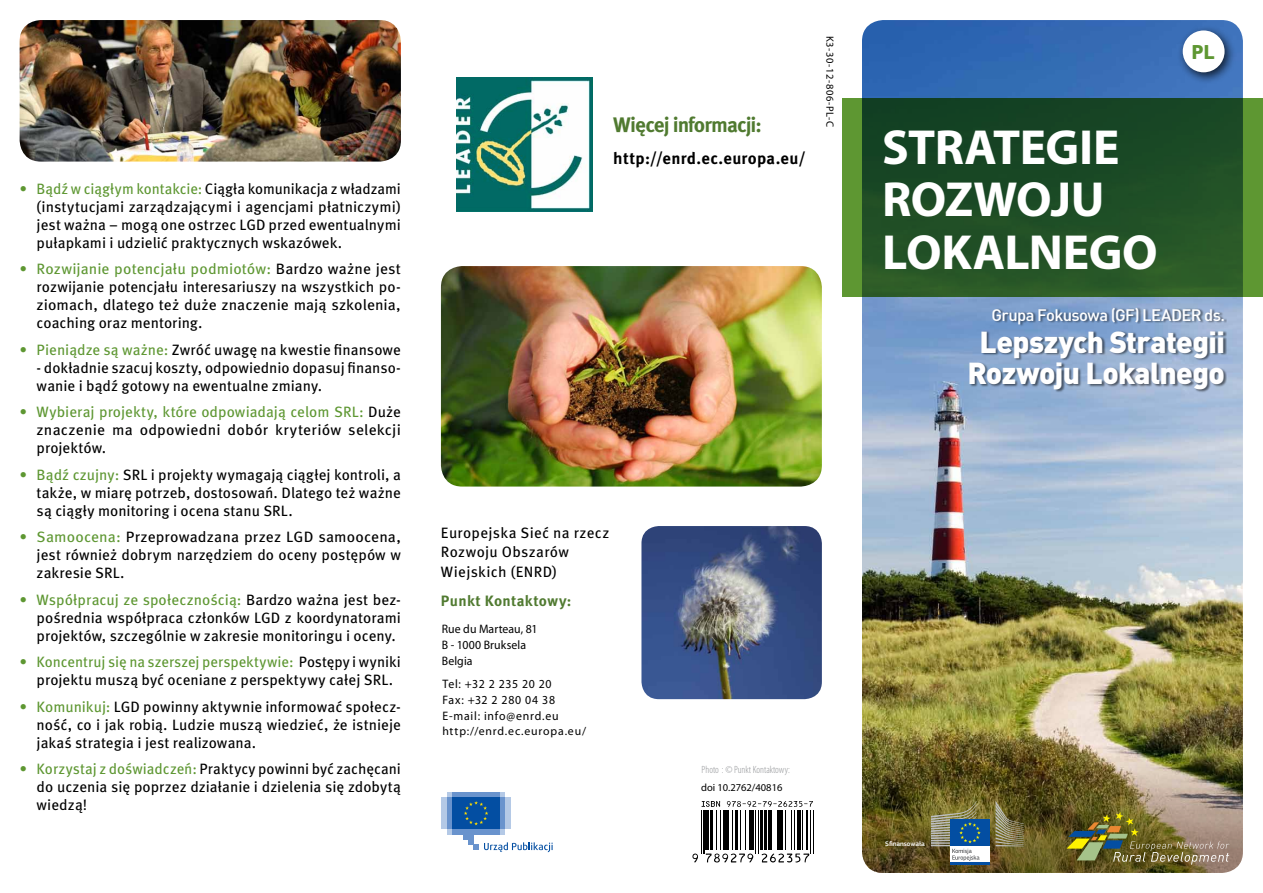
<style>
.page{position:relative;width:1263px;height:893px;background:#fff}
.page>*{position:absolute;margin:0;border:0;box-sizing:border-box;transform-origin:0 0}
.t1{font:700 49.5px/52.8px "Myriad Pro";letter-spacing:-.015em;color:#fff}
.t2{font:900 30px/31.5px "DIN";letter-spacing:-.02em;color:#fff;text-align:center}
.t3{font:700 21px "Meta Pro";letter-spacing:-.05em;color:#507a30}
.t4{font:700 21px "PF Square Sans Pro";color:#5e9732}
.t5{font:500 16.5px "DIN";letter-spacing:-.035em;color:#fff}
.t6{font:700 16.5px "Meta Pro";letter-spacing:.02em;color:#000}
.t7{font:15px/18px "Meta Pro";letter-spacing:.005em;color:#000;text-align:justify}
.t8{font:700 15px "Meta Pro";letter-spacing:.02em;color:#507a30}
.t9{font:12.3px/15.8px "Myriad Pro";letter-spacing:.065em;color:#000;scale:.96 1}
.t10{font:12.3px/15.8px "Myriad Pro";letter-spacing:.01em;color:#000;scale:.96 1}
.t11{font:11.85px "Myriad Pro";letter-spacing:.07em;color:#000}
.t12{font:300 condensed 10.5px "Myriad Pro";color:#939598}
.t13{font:10.5px "Myriad Pro";letter-spacing:.06em;color:#000}
.t14{font:10.5px "Myriad Pro";color:#000}
.t15{font:500 6.9px "PF Square Sans Pro";color:#fff}
.s1{color:#5e9732}
</style>
<div class="page">
<img style="left:862px;top:20px;width:381px;height:733px">
<img style="left:441px;top:266px;width:381px;height:221px">
<svg style="left:842px;top:98px;width:421px;height:199px;background:#245426"></svg>
<img style="left:862px;top:753px;width:381px;height:120px">
<img style="left:641px;top:526px;width:181px;height:173px">
<img style="left:457px;top:78px;width:135px;height:133px">
<img style="left:20px;top:20px;width:381px;height:142px">
<div style="left:969px;top:307px;width:258px;height:86px;background:#000;opacity:.52"></div>
<img style="left:1066px;top:812px;width:163px;height:53px">
<div style="left:950px;top:845px;width:40px;height:18px;background:#fff"></div>
<div style="left:950px;top:820px;width:40px;height:26px;background:#034ea2"></div>
<hr style="left:950px;top:863px;width:40px;height:2px;background:#034ea2">
<svg style="left:995px;top:801px;width:29px;height:45px"></svg>
<svg style="left:931px;top:801px;width:50px;height:60px"></svg>
<div style="left:1177px;top:25px;width:60px;height:59px;background:#000;opacity:.75"></div>
<div style="left:1183px;top:30px;width:41px;height:42px;background:#fff;border-radius:50%"></div>
<div style="left:447px;top:829px;width:58px;height:5px;background:#b4c9e6"></div>
<div style="left:447px;top:792px;width:58px;height:5px;background:#b4c9e6"></div>
<div style="left:452px;top:792px;width:48px;height:5px;background:#6993cd"></div>
<div style="left:452px;top:829px;width:48px;height:5px;background:#6993cd"></div>
<div style="left:500px;top:797px;width:5px;height:32px;background:#6993cd"></div>
<div style="left:505px;top:797px;width:5px;height:32px;background:#b4c9e6"></div>
<div style="left:447px;top:797px;width:5px;height:32px;background:#6993cd"></div>
<div style="left:442px;top:797px;width:5px;height:32px;background:#b4c9e6"></div>
<div style="left:463px;top:829px;width:10px;height:10px;background:#6993cd"></div>
<div style="left:468px;top:829px;width:5px;height:16px;background:#6993cd"></div>
<div style="left:452px;top:797px;width:48px;height:32px;background:#034ea2"></div>
<svg style="left:464px;top:801px;width:24px;height:24px"></svg>
<svg style="left:473px;top:842px;width:80px;height:10px"></svg>
<hr style="left:701px;top:810px;width:1px;height:43px;background:#000">
<hr style="left:703px;top:810px;width:1px;height:43px;background:#000">
<hr style="left:705px;top:810px;width:4px;height:40px;background:#000">
<hr style="left:710px;top:810px;width:2px;height:40px;background:#000">
<hr style="left:716px;top:810px;width:1px;height:40px;background:#000">
<hr style="left:720px;top:810px;width:1px;height:40px;background:#000">
<hr style="left:723px;top:810px;width:1px;height:40px;background:#000">
<hr style="left:726px;top:810px;width:3px;height:40px;background:#000">
<hr style="left:732px;top:810px;width:1px;height:40px;background:#000">
<hr style="left:735px;top:810px;width:2px;height:40px;background:#000">
<hr style="left:740px;top:810px;width:1px;height:40px;background:#000">
<hr style="left:745px;top:810px;width:1px;height:40px;background:#000">
<hr style="left:749px;top:810px;width:1px;height:40px;background:#000">
<hr style="left:752px;top:810px;width:2px;height:40px;background:#000">
<hr style="left:755px;top:810px;width:1px;height:43px;background:#000">
<hr style="left:758px;top:810px;width:1px;height:43px;background:#000">
<hr style="left:760px;top:810px;width:2px;height:40px;background:#000">
<hr style="left:764px;top:810px;width:2px;height:40px;background:#000">
<hr style="left:768px;top:810px;width:2px;height:40px;background:#000">
<hr style="left:771px;top:810px;width:1px;height:40px;background:#000">
<hr style="left:777px;top:810px;width:2px;height:40px;background:#000">
<hr style="left:780px;top:810px;width:3px;height:40px;background:#000">
<hr style="left:785px;top:810px;width:1px;height:40px;background:#000">
<hr style="left:791px;top:810px;width:1px;height:40px;background:#000">
<hr style="left:794px;top:810px;width:1px;height:40px;background:#000">
<hr style="left:797px;top:810px;width:4px;height:40px;background:#000">
<hr style="left:802px;top:810px;width:1px;height:40px;background:#000">
<hr style="left:806px;top:810px;width:2px;height:40px;background:#000">
<hr style="left:810px;top:810px;width:1px;height:43px;background:#000">
<hr style="left:813px;top:810px;width:1px;height:43px;background:#000">
<svg style="left:701px;top:801px;width:19px;height:6px"></svg>
<svg style="left:727px;top:801px;width:86px;height:6px"></svg>
<svg style="left:692px;top:853px;width:6px;height:9px"></svg>
<svg style="left:706px;top:853px;width:47px;height:9px"></svg>
<svg style="left:762px;top:853px;width:47px;height:9px"></svg>
<p class="t7" style="left:37px;top:180px;width:366px;text-indent:-17px"><span class="s1">• Bądź w ciągłym kontakcie:</span> Ciągła komunikacja z władzami (instytucjami zarządzającymi i agencjami płatniczymi) jest ważna – mogą one ostrzec LGD przed ewentualnymi pułapkami i udzielić praktycznych wskazówek.</p>
<p class="t7" style="left:37px;top:260px;width:366px;text-indent:-17px"><span class="s1">• Rozwijanie potencjału podmiotów:</span> Bardzo ważne jest rozwijanie potencjału interesariuszy na wszystkich po&shy;ziomach, dlatego też duże znaczenie mają szkolenia, coaching oraz mentoring.</p>
<p class="t7" style="left:20px;top:341px;width:383px"><span class="s1">• Pieniądze są ważne:</span> Zwróć uwagę na kwestie finansowe</p>
<p class="t7" style="left:37px;top:359px;width:366px">- dokładnie szacuj koszty, odpowiednio dopasuj finanso&shy;wanie i bądź gotowy na ewentualne zmiany.</p>
<p class="t7" style="left:37px;top:403px;width:366px;text-indent:-17px"><span class="s1">• Wybieraj projekty, które odpowiadają celom SRL:</span> Duże znaczenie ma odpowiedni dobór kryteriów selekcji projektów.</p>
<p class="t7" style="left:37px;top:466px;width:366px;text-indent:-17px"><span class="s1">• Bądź czujny:</span> SRL i projekty wymagają ciągłej kontroli, a także, w miarę potrzeb, dostosowań. Dlatego też ważne są ciągły monitoring i ocena stanu SRL.</p>
<p class="t7" style="left:37px;top:528px;width:366px;text-indent:-17px"><span class="s1">• Samoocena:</span> Przeprowadzana przez LGD samoocena, jest również dobrym narzędziem do oceny postępów w zakresie SRL.</p>
<p class="t7" style="left:37px;top:591px;width:366px;text-indent:-17px"><span class="s1">• Współpracuj ze społecznością:</span> Bardzo ważna jest bez&shy;pośrednia współpraca członków LGD z koordynatorami projektów, szczególnie w zakresie monitoringu i oceny.</p>
<p class="t7" style="left:37px;top:653px;width:366px;text-indent:-17px"><span class="s1">• Koncentruj się na szerszej perspektywie:</span> Postępy i wyniki projektu muszą być oceniane z perspektywy całej SRL.</p>
<p class="t7" style="left:37px;top:698px;width:366px;text-indent:-17px"><span class="s1">• Komunikuj:</span> LGD powinny aktywnie informować społecz&shy;ność, co i jak robią. Ludzie muszą wiedzieć, że istnieje jakaś strategia i jest realizowana.</p>
<p class="t7" style="left:37px;top:760px;width:366px;text-indent:-17px"><span class="s1">• Korzystaj z doświadczeń:</span> Praktycy powinni być zachęcani do uczenia się poprzez działanie i dzielenia się zdobytą wiedzą!</p>
<h3 class="t3" style="left:613px;top:111px;width:150px">Więcej informacji:</h3>
<p class="t6" style="left:613px;top:148px;width:194px">http://enrd.ec.europa.eu/</p>
<p class="t13" style="left:836px;top:36px;width:93px;rotate:90deg">K3-30-12-806-PL-C</p>
<p class="t7" style="left:441px;top:523px;width:170px;line-height:19.5px;text-align:left">Europejska Sieć na rzecz<br>Rozwoju Obszarów<br>Wiejskich (ENRD)</p>
<p class="t8" style="left:441px;top:592px;width:132px">Punkt Kontaktowy:</p>
<p class="t10" style="left:442px;top:621px;width:101px">Rue du Marteau, 81<br>B - 1000 Bruksela<br>Belgia</p>
<p class="t9" style="left:442px;top:676px;width:123px">Tel: +32 2 235 20 20<br>Fax: +32 2 280 04 38<br>E-mail: info@enrd.eu</p>
<p class="t11" style="left:442px;top:725px;width:145px">http://enrd.ec.europa.eu/</p>
<p class="t12" style="left:702px;top:764px;width:90px">Photo : © Punkt Kontaktowy:</p>
<p class="t14" style="left:701px;top:781px;width:83px">doi 10.2762/40816</p>
<h3 class="t4" style="left:1191px;top:40px;width:25px">PL</h3>
<h1 class="t1" style="left:882px;top:121px;width:277px">STRATEGIE<br>ROZWOJU<br>LOKALNEGO</h1>
<p class="t5" style="left:991px;top:305px;width:235px">Grupa Fokusowa (GF) LEADER ds.</p>
<h2 class="t2" style="left:967px;top:324px;width:259px">Lepszych Strategii<br>Rozwoju Lokalnego</h2>
<p class="t15" style="left:885px;top:840px;width:41px">Sfinansowała</p>
</div>
